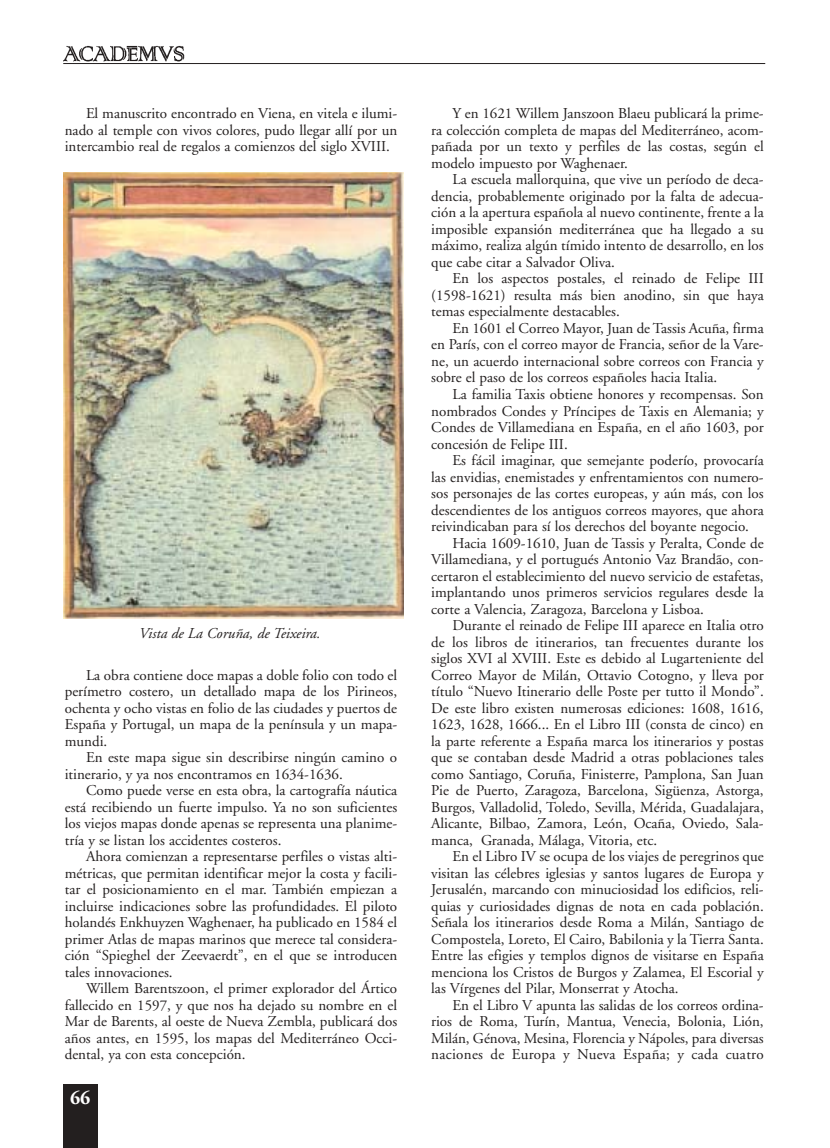
<style>
.page{position:relative;width:830px;height:1148px;background:#fff}
.page>*{position:absolute;margin:0;border:0;box-sizing:border-box;transform-origin:0 0}
.t1{font:700 19.5px "Adobe Garamond";color:#fff}
.t2{font:15px/16.5px "Adobe Garamond";color:#231f1f;text-align:justify}
.t3{font:15px "Adobe Garamond";letter-spacing:.02em;color:#231f1f}
.t4{font:italic 15px "Adobe Garamond";color:#231f1f}
</style>
<div class="page">
<div style="left:63px;top:1084px;width:34px;height:63px;background:#231f1f"></div>
<img style="left:63px;top:45px;width:122px;height:17px">
<hr style="left:63px;top:63px;width:702px;height:1px;background:#231f1f">
<img style="left:63px;top:172px;width:340px;height:446px">
<p class="t2" style="left:65px;top:107px;width:334px;text-indent:21px">El manuscrito encontrado en Viena, en vitela e ilumi&shy;nado al temple con vivos colores, pudo llegar allí por un intercambio real de regalos a comienzos del siglo XVIII.</p>
<p class="t4" style="left:139px;top:627px;width:183px">Vista de La Coruña, de Teixeira.</p>
<p class="t2" style="left:65px;top:668px;width:334px;text-indent:21px">La obra contiene doce mapas a doble folio con todo el perímetro costero, un detallado mapa de los Pirineos, ochenta y ocho vistas en folio de las ciudades y puertos de España y Portugal, un mapa de la península y un mapa&shy;mundi.</p>
<p class="t2" style="left:65px;top:750px;width:334px;text-indent:21px">En este mapa sigue sin describirse ningún camino o itinerario, y ya nos encontramos en 1634-1636.</p>
<p class="t2" style="left:65px;top:783px;width:334px;text-indent:21px">Como puede verse en esta obra, la cartografía náutica está recibiendo un fuerte impulso. Ya no son suficientes los viejos mapas donde apenas se representa una planime&shy;tría y se listan los accidentes costeros.</p>
<p class="t2" style="left:65px;top:849px;width:334px;text-indent:21px">Ahora comienzan a representarse perfiles o vistas alti&shy;métricas, que permitan identificar mejor la costa y facili&shy;tar el posicionamiento en el mar. También empiezan a incluirse indicaciones sobre las profundidades. El piloto holandés Enkhuyzen Waghenaer, ha publicado en 1584 el primer Atlas de mapas marinos que merece tal considera&shy;ción “Spieghel der Zeevaerdt”, en el que se introducen tales innovaciones.</p>
<p class="t2" style="left:65px;top:981px;width:334px;text-indent:21px">Willem Barentszoon, el primer explorador del Ártico fallecido en 1597, y que nos ha dejado su nombre en el Mar de Barents, al oeste de Nueva Zembla, publicará dos años antes, en 1595, los mapas del Mediterráneo Occi&shy;dental, ya con esta concepción.</p>
<h1 class="t1" style="left:70px;top:1089px;width:22px">66</h1>
<p class="t2" style="left:431px;top:107px;width:334px;text-indent:21px">Y en 1621 Willem Janszoon Blaeu publicará la prime&shy;ra colección completa de mapas del Mediterráneo, acom&shy;pañada por un texto y perfiles de las costas, según el modelo impuesto por Waghenaer.</p>
<p class="t2" style="left:431px;top:173px;width:334px;text-indent:21px">La escuela mallorquina, que vive un período de deca&shy;dencia, probablemente originado por la falta de adecua&shy;ción a la apertura española al nuevo continente, frente a la imposible expansión mediterránea que ha llegado a su máximo, realiza algún tímido intento de desarrollo, en los que cabe citar a Salvador Oliva.</p>
<p class="t2" style="left:431px;top:272px;width:334px;text-indent:21px">En los aspectos postales, el reinado de Felipe III (1598-1621) resulta más bien anodino, sin que haya temas especialmente destacables.</p>
<p class="t2" style="left:431px;top:321px;width:334px;text-indent:21px">En 1601 el Correo Mayor, Juan de Tassis Acuña, firma en París, con el correo mayor de Francia, señor de la Vare&shy;ne, un acuerdo internacional sobre correos con Francia y sobre el paso de los correos españoles hacia Italia.</p>
<p class="t2" style="left:431px;top:387px;width:334px;text-indent:21px">La familia Taxis obtiene honores y recompensas. Son nombrados Condes y Príncipes de Taxis en Alemania; y Condes de Villamediana en España, en el año 1603, por concesión de Felipe III.</p>
<p class="t2" style="left:452px;top:453px;width:313px">Es fácil imaginar, que semejante poderío, provocaría</p>
<p class="t2" style="left:431px;top:470px;width:334px">las envidias, enemistades y enfrentamientos con numero-</p>
<p class="t2" style="left:431px;top:486px;width:334px">sos personajes de las cortes europeas, y aún más, con los</p>
<p class="t2" style="left:431px;top:503px;width:334px">descendientes de los antiguos correos mayores, que ahora</p>
<p class="t2" style="left:431px;top:519px;width:319px">reivindicaban para sí los derechos del boyante negocio.</p>
<p class="t2" style="left:452px;top:536px;width:313px">Hacia 1609-1610, Juan de Tassis y Peralta, Conde de</p>
<p class="t2" style="left:431px;top:552px;width:334px">Villamediana, y el portugués Antonio Vaz Brandão, con-</p>
<p class="t2" style="left:431px;top:569px;width:334px">certaron el establecimiento del nuevo servicio de estafetas,</p>
<p class="t2" style="left:431px;top:585px;width:334px">implantando unos primeros servicios regulares desde la</p>
<p class="t2" style="left:431px;top:602px;width:274px">corte a Valencia, Zaragoza, Barcelona y Lisboa.</p>
<p class="t2" style="left:452px;top:618px;width:313px">Durante el reinado de Felipe III aparece en Italia otro</p>
<p class="t2" style="left:431px;top:635px;width:334px">de los libros de itinerarios, tan frecuentes durante los</p>
<p class="t2" style="left:431px;top:651px;width:334px">siglos XVI al XVIII. Este es debido al Lugarteniente del</p>
<p class="t2" style="left:431px;top:668px;width:334px">Correo Mayor de Milán, Ottavio Cotogno, y lleva por</p>
<p class="t2" style="left:431px;top:684px;width:334px">título “Nuevo Itinerario delle Poste per tutto il Mondo”.</p>
<p class="t2" style="left:431px;top:701px;width:334px">De este libro existen numerosas ediciones: 1608, 1616,</p>
<p class="t2" style="left:431px;top:717px;width:334px">1623, 1628, 1666... En el Libro III (consta de cinco) en</p>
<p class="t2" style="left:431px;top:734px;width:334px">la parte referente a España marca los itinerarios y postas</p>
<p class="t2" style="left:431px;top:750px;width:334px">que se contaban desde Madrid a otras poblaciones tales</p>
<p class="t2" style="left:431px;top:767px;width:334px">como Santiago, Coruña, Finisterre, Pamplona, San Juan</p>
<p class="t2" style="left:431px;top:783px;width:334px">Pie de Puerto, Zaragoza, Barcelona, Sigüenza, Astorga,</p>
<p class="t2" style="left:431px;top:800px;width:334px">Burgos, Valladolid, Toledo, Sevilla, Mérida, Guadalajara,</p>
<p class="t2" style="left:431px;top:816px;width:334px">Alicante, Bilbao, Zamora, León, Ocaña, Oviedo, Sala-</p>
<p class="t2" style="left:431px;top:833px;width:227px">manca, Granada, Málaga, Vitoria, etc.</p>
<p class="t2" style="left:452px;top:849px;width:313px">En el Libro IV se ocupa de los viajes de peregrinos que</p>
<p class="t2" style="left:431px;top:866px;width:334px">visitan las célebres iglesias y santos lugares de Europa y</p>
<p class="t2" style="left:431px;top:882px;width:334px">Jerusalén, marcando con minuciosidad los edificios, reli-</p>
<p class="t2" style="left:431px;top:899px;width:334px">quias y curiosidades dignas de nota en cada población.</p>
<p class="t2" style="left:431px;top:915px;width:334px">Señala los itinerarios desde Roma a Milán, Santiago de</p>
<p class="t2" style="left:431px;top:932px;width:334px">Compostela, Loreto, El Cairo, Babilonia y la Tierra Santa.</p>
<p class="t2" style="left:431px;top:948px;width:334px">Entre las efigies y templos dignos de visitarse en España</p>
<p class="t2" style="left:431px;top:965px;width:334px">menciona los Cristos de Burgos y Zalamea, El Escorial y</p>
<p class="t2" style="left:431px;top:981px;width:249px">las Vírgenes del Pilar, Monserrat y Atocha.</p>
<p class="t2" style="left:452px;top:998px;width:313px">En el Libro V apunta las salidas de los correos ordina-</p>
<p class="t2" style="left:431px;top:1014px;width:334px">rios de Roma, Turín, Mantua, Venecia, Bolonia, Lión,</p>
<p class="t2" style="left:431px;top:1031px;width:334px">Milán, Génova, Mesina, Florencia y Nápoles, para diversas</p>
<p class="t3" style="left:431px;top:1048px;width:334px">naciones de Europa y Nueva España; y cada cuatro</p>
</div>
